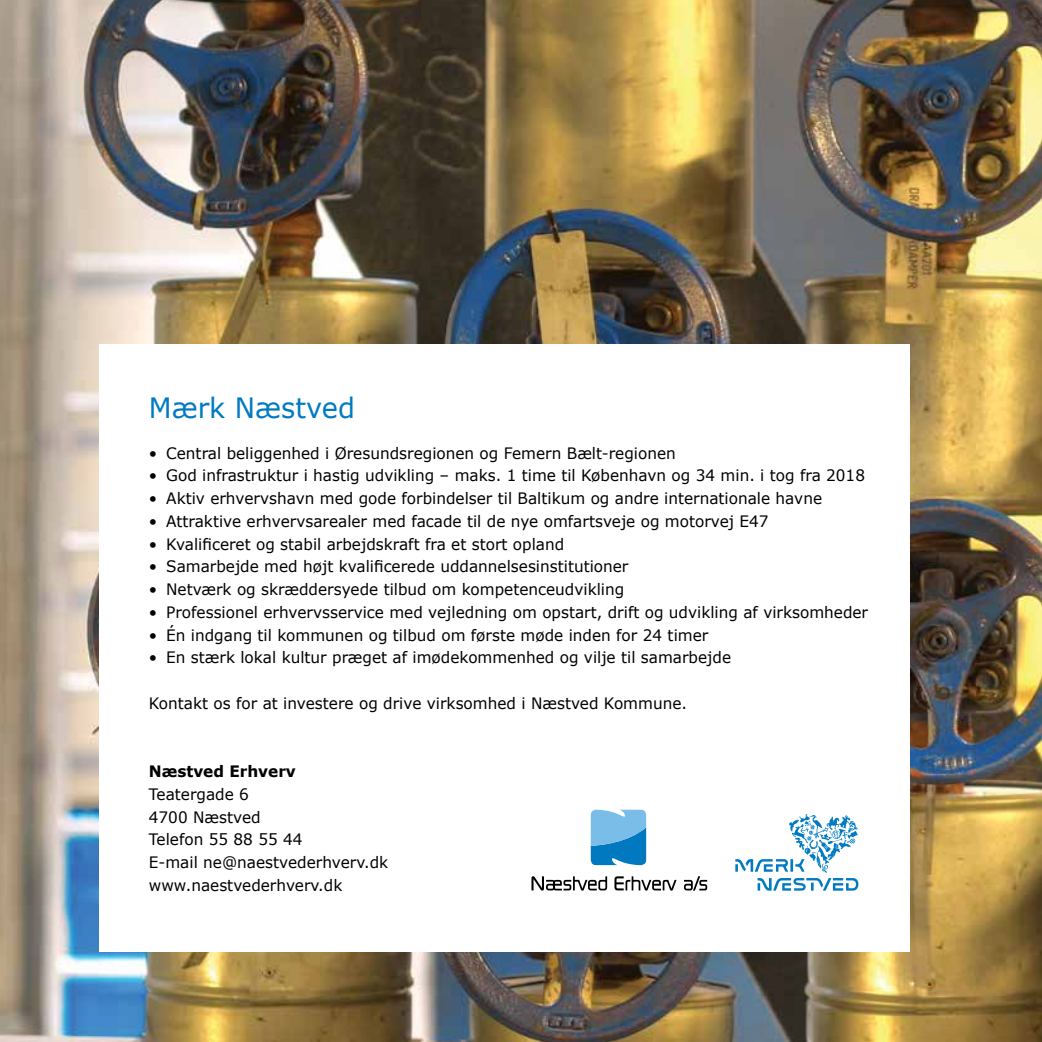
<style>
.page{position:relative;width:1042px;height:1042px;background:#fff}
.page>*{position:absolute;margin:0;border:0;box-sizing:border-box;transform-origin:0 0}
.t1{font:28px "Verdana";color:#007ac2}
.t2{font:15.75px/22.8px "Verdana";color:#000}
.t3{font:700 15.75px "Verdana";color:#000}
</style>
<div class="page">
<img style="left:0;top:0;width:1042px;height:1042px">
<div style="left:99px;top:344px;width:810px;height:607px;background:#fff"></div>
<svg style="left:531px;top:876px;width:145px;height:14px"></svg>
<svg style="left:591px;top:810px;width:55px;height:55px;background:#4ba2d8"></svg>
<svg style="left:684px;top:876px;width:23px;height:14px"></svg>
<svg style="left:735px;top:814px;width:123px;height:76px"></svg>
<h1 class="t1" style="left:149px;top:389px;width:208px">Mærk Næstved</h1>
<p class="t2" style="left:149px;top:441px;width:528px">• Central beliggenhed i Øresundsregionen og Femern Bælt-regionen</p>
<p class="t2" style="left:149px;top:464px;width:718px">• God infrastruktur i hastig udvikling – maks. 1 time til København og 34 min. i tog fra 2018</p>
<p class="t2" style="left:149px;top:487px;width:675px">• Aktiv erhvervshavn med gode forbindelser til Baltikum og andre internationale havne</p>
<p class="t2" style="left:149px;top:509px;width:621px">• Attraktive erhvervsarealer med facade til de nye omfartsveje og motorvej E47</p>
<p class="t2" style="left:149px;top:532px;width:417px">• Kvalificeret og stabil arbejdskraft fra et stort opland</p>
<p class="t2" style="left:149px;top:555px;width:481px">• Samarbejde med højt kvalificerede uddannelsesinstitutioner</p>
<p class="t2" style="left:149px;top:578px;width:477px">• Netværk og skræddersyede tilbud om kompetenceudvikling</p>
<p class="t2" style="left:149px;top:600px;width:721px">• Professionel erhvervsservice med vejledning om opstart, drift og udvikling af virksomheder</p>
<p class="t2" style="left:149px;top:623px;width:561px">• Én indgang til kommunen og tilbud om første møde inden for 24 timer</p>
<p class="t2" style="left:149px;top:646px;width:584px">• En stærk lokal kultur præget af imødekommenhed og vilje til samarbejde</p>
<p class="t2" style="left:149px;top:691px;width:540px">Kontakt os for at investere og drive virksomhed i Næstved Kommune.</p>
<p class="t3" style="left:149px;top:760px;width:149px">Næstved Erhverv</p>
<p class="t2" style="left:149px;top:782px;width:241px">Teatergade 6<br>4700 Næstved<br>Telefon 55 88 55 44<br>E-mail ne@naestvederhverv.dk www.naestvederhverv.dk</p>
</div>
